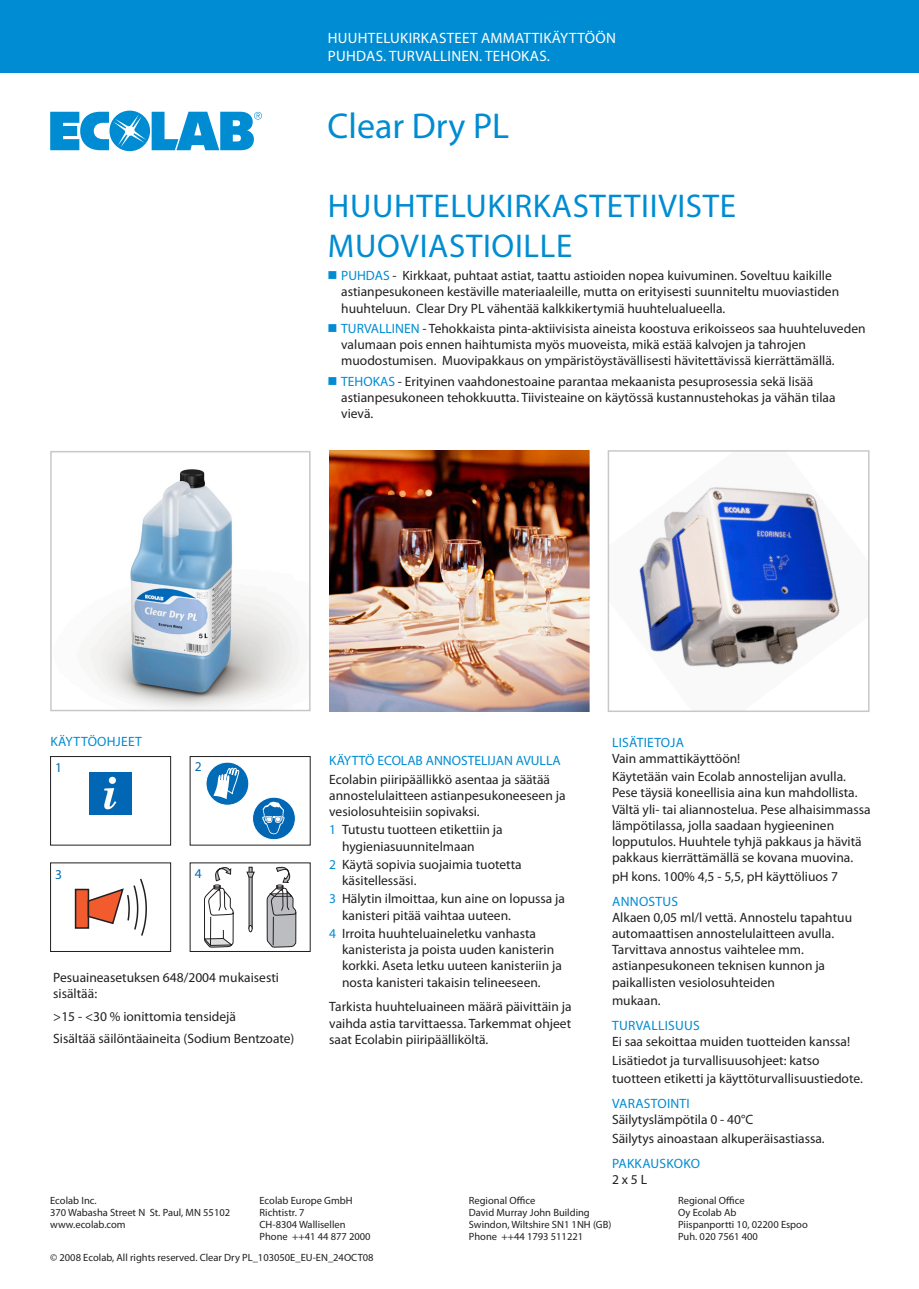
<style>
.page{position:relative;width:919px;height:1289px;background:#fff}
.page>*{position:absolute;margin:0;border:0;box-sizing:border-box;transform-origin:0 0}
.Headline_Produkt{font:36px "Myriad Pro";color:#008cd2}
.Sub-Headline{font:33px/39.6px "Myriad Pro";letter-spacing:.02em;color:#008cd2}
.Kopf_headline{font:15px "Myriad Pro";letter-spacing:.02em;color:#fff}
.fließtext_unten{font:13.5px/16.2px "Myriad Pro";color:#231f20}
.Bullet_oben{font:13.5px/16.2px "Myriad Pro";color:#231f20}
.Aufzählung_unten{font:13.5px/16.2px "Myriad Pro";color:#231f20}
.Headline_unten{font:13.5px/16.2px "Myriad Pro";color:#231f20;text-align:justify}
.Headline_unten-2{font:13.5px "Myriad Pro";letter-spacing:.02em;color:#008cd2}
.fließtext_unten-2{font:13.5px "Myriad Pro";color:#008cd2}
.t1{font:13.5px "Myriad Pro";color:#006bb6}
.Adresse{font:10.5px "Myriad Pro";color:#231f20}
.fusszeile{font:10.5px "Myriad Pro";color:#231f20}
.s1{color:#008cd2}
</style>
<div class="page">
<div style="left:0;top:0;width:918px;height:72px;background:#008cd2"></div>
<svg style="left:50px;top:111px;width:212px;height:40px"></svg>
<img style="left:86px;top:469px;width:214px;height:239px">
<div style="left:50px;top:451px;width:260px;height:260px;border:2px solid #c7c8ca"></div>
<img style="left:329px;top:451px;width:260px;height:260px">
<div style="left:50px;top:756px;width:121px;height:89px;border:1px solid #231f20"></div>
<div style="left:50px;top:862px;width:121px;height:89px;border:1px solid #231f20"></div>
<svg style="left:246px;top:871px;width:9px;height:6px"></svg>
<svg style="left:248px;top:925px;width:4px;height:7px"></svg>
<svg style="left:204px;top:867px;width:30px;height:80px"></svg>
<svg style="left:266px;top:866px;width:30px;height:81px"></svg>
<svg style="left:206px;top:762px;width:43px;height:43px"></svg>
<div style="left:205px;top:762px;width:44px;height:43px;border:1px solid #fff;border-radius:50%"></div>
<svg style="left:213px;top:767px;width:26px;height:32px"></svg>
<div style="left:252px;top:797px;width:43px;height:42px;background:#0166b3;border-radius:50%"></div>
<div style="left:252px;top:796px;width:44px;height:44px;border:1px solid #fff;border-radius:50%"></div>
<svg style="left:262px;top:801px;width:22px;height:33px"></svg>
<svg style="left:74px;top:878px;width:73px;height:58px"></svg>
<div style="left:89px;top:772px;width:42px;height:42px;background:#0166b3"></div>
<svg style="left:104px;top:776px;width:12px;height:33px"></svg>
<img style="left:639px;top:487px;width:201px;height:181px">
<div style="left:607px;top:450px;width:262px;height:262px;border:2px solid #c7c8ca"></div>
<p class="Kopf_headline" style="left:328px;top:29px;width:290px">HUUHTELUKIRKASTEET AMMATTIKÄYTTÖÖN</p>
<p class="Kopf_headline" style="left:328px;top:47px;width:224px">PUHDAS. TURVALLINEN. TEHOKAS.</p>
<p class="Headline_Produkt" style="left:327px;top:103px;width:183px">Clear Dry PL</p>
<p class="Sub-Headline" style="left:328px;top:186px;width:410px">HUUHTELUKIRKASTETIIVISTE<br>MUOVIASTIOILLE</p>
<p class="Bullet_oben" style="left:341px;top:267px;width:499px;text-indent:-14px"><span class="s1">■ PUHDAS</span> - Kirkkaat, puhtaat astiat, taattu astioiden nopea kuivuminen. Soveltuu kaikille astianpesukoneen kestäville materiaaleille, mutta on erityisesti suunniteltu muoviastiden huuhteluun. Clear Dry PL vähentää kalkkikertymiä huuhtelualueella.</p>
<p class="Bullet_oben" style="left:341px;top:320px;width:526px;text-indent:-14px"><span class="s1">■ TURVALLINEN</span> - Tehokkaista pinta-aktiivisista aineista koostuva erikoisseos saa huuhteluveden valumaan pois ennen haihtumista myös muoveista, mikä estää kalvojen ja tahrojen muodostumisen. Muovipakkaus on ympäristöystävällisesti hävitettävissä kierrättämällä.</p>
<p class="Bullet_oben" style="left:341px;top:373px;width:496px;text-indent:-14px"><span class="s1">■ TEHOKAS</span> - Erityinen vaahdonestoaine parantaa mekaanista pesuprosessia sekä lisää astianpesukoneen tehokkuutta. Tiivisteaine on käytössä kustannustehokas ja vähän tilaa vievä.</p>
<p class="Headline_unten-2" style="left:50px;top:733px;width:93px">KÄYTTÖOHJEET</p>
<p class="t1" style="left:55px;top:759px;width:8px">1</p>
<p class="t1" style="left:195px;top:758px;width:8px">2</p>
<p class="t1" style="left:55px;top:865px;width:8px">3</p>
<p class="t1" style="left:195px;top:865px;width:8px">4</p>
<p class="Headline_unten" style="left:53px;top:969px;width:227px">Pesuaineasetuksen 648/2004 mukaisesti sisältää:</p>
<p class="Headline_unten" style="left:53px;top:1007px;width:184px">&gt;15 - &lt;30 % ionittomia tensidejä</p>
<p class="Headline_unten" style="left:53px;top:1030px;width:243px">Sisältää säilöntäaineita (Sodium Bentzoate)</p>
<p class="fließtext_unten-2" style="left:329px;top:752px;width:233px">KÄYTTÖ ECOLAB ANNOSTELIJAN AVULLA</p>
<p class="fließtext_unten" style="left:329px;top:770px;width:238px">Ecolabin piiripäällikkö asentaa ja säätää annostelulaitteen astianpesukoneeseen ja vesiolosuhteisiin sopivaksi.</p>
<p class="Aufzählung_unten" style="left:342px;top:821px;width:162px;text-indent:-13px"><span class="s1">1</span> Tutustu tuotteen etikettiin ja hygieniasuunnitelmaan</p>
<p class="Aufzählung_unten" style="left:342px;top:856px;width:181px;text-indent:-13px"><span class="s1">2</span> Käytä sopivia suojaimia tuotetta käsitellessäsi.</p>
<p class="Aufzählung_unten" style="left:342px;top:890px;width:224px;text-indent:-13px"><span class="s1">3</span> Hälytin ilmoittaa, kun aine on lopussa ja kanisteri pitää vaihtaa uuteen.</p>
<p class="Aufzählung_unten" style="left:342px;top:925px;width:221px;text-indent:-13px"><span class="s1">4</span> Irroita huuhteluaineletku vanhasta kanisterista ja poista uuden kanisterin korkki. Aseta letku uuteen kanisteriin ja nosta kanisteri takaisin telineeseen.</p>
<p class="Headline_unten" style="left:329px;top:998px;width:244px">Tarkista huuhteluaineen määrä päivittäin ja vaihda astia tarvittaessa. Tarkemmat ohjeet saat Ecolabin piiripäälliköltä.</p>
<p class="Headline_unten-2" style="left:612px;top:733px;width:73px">LISÄTIETOJA</p>
<p class="fließtext_unten" style="left:612px;top:750px;width:130px">Vain ammattikäyttöön!</p>
<p class="fließtext_unten" style="left:612px;top:768px;width:260px">Käytetään vain Ecolab annostelijan avulla.<br>Pese täysiä koneellisia aina kun mahdollista.<br>Vältä yli- tai aliannostelua. Pese alhaisimmassa lämpötilassa, jolla saadaan hygieeninen lopputulos. Huuhtele tyhjä pakkaus ja hävitä pakkaus kierrättämällä se kovana muovina.</p>
<p class="fließtext_unten" style="left:612px;top:867px;width:227px">pH kons. 100% 4,5 - 5,5, pH käyttöliuos 7</p>
<p class="Headline_unten-2" style="left:612px;top:892px;width:67px">ANNOSTUS</p>
<p class="fließtext_unten" style="left:612px;top:908px;width:241px">Alkaen 0,05 ml/l vettä. Annostelu tapahtuu automaattisen annostelulaitteen avulla.<br>Tarvittava annostus vaihtelee mm. astianpesukoneen teknisen kunnon ja paikallisten vesiolosuhteiden</p>
<p class="fließtext_unten" style="left:612px;top:992px;width:50px">mukaan.</p>
<p class="Headline_unten-2" style="left:612px;top:1017px;width:89px">TURVALLISUUS</p>
<p class="fließtext_unten" style="left:612px;top:1033px;width:240px">Ei saa sekoittaa muiden tuotteiden kanssa!</p>
<p class="fließtext_unten" style="left:612px;top:1051px;width:209px">Lisätiedot ja turvallisuusohjeet: katso</p>
<p class="fließtext_unten" style="left:612px;top:1070px;width:252px">tuotteen etiketti ja käyttöturvallisuustiedote.</p>
<p class="Headline_unten-2" style="left:612px;top:1095px;width:79px">VARASTOINTI</p>
<p class="fließtext_unten" style="left:612px;top:1111px;width:143px">Säilytyslämpötila 0 - 40°C</p>
<p class="fließtext_unten" style="left:612px;top:1129px;width:214px">Säilytys ainoastaan alkuperäisastiassa.</p>
<p class="Headline_unten-2" style="left:612px;top:1154px;width:89px">PAKKAUSKOKO</p>
<p class="fließtext_unten" style="left:612px;top:1170px;width:37px">2 x 5 L</p>
<p class="Adresse" style="left:50px;top:1193px;width:48px">Ecolab Inc.</p>
<p class="Adresse" style="left:50px;top:1205px;width:181px">370 Wabasha Street N St. Paul, MN 55102</p>
<p class="Adresse" style="left:50px;top:1217px;width:77px">www.ecolab.com</p>
<p class="Adresse" style="left:259px;top:1193px;width:95px">Ecolab Europe GmbH</p>
<p class="Adresse" style="left:259px;top:1205px;width:46px">Richtistr. 7</p>
<p class="Adresse" style="left:259px;top:1217px;width:88px">CH-8304 Wallisellen</p>
<p class="Adresse" style="left:259px;top:1229px;width:113px">Phone ++41 44 877 2000</p>
<p class="fusszeile" style="left:50px;top:1251px;width:325px">© 2008 Ecolab, All rights reserved. Clear Dry PL_103050E_EU-EN_24OCT08</p>
<p class="Adresse" style="left:469px;top:1193px;width:68px">Regional Office</p>
<p class="Adresse" style="left:469px;top:1205px;width:122px">David Murray John Building</p>
<p class="Adresse" style="left:469px;top:1217px;width:144px">Swindon, Wiltshire SN1 1NH (GB)</p>
<p class="Adresse" style="left:469px;top:1229px;width:116px">Phone ++44 1793 511221</p>
<p class="Adresse" style="left:678px;top:1193px;width:68px">Regional Office</p>
<p class="Adresse" style="left:678px;top:1205px;width:60px">Oy Ecolab Ab</p>
<p class="Adresse" style="left:678px;top:1217px;width:131px">Piispanportti 10, 02200 Espoo</p>
<p class="Adresse" style="left:678px;top:1229px;width:81px">Puh. 020 7561 400</p>
</div>
